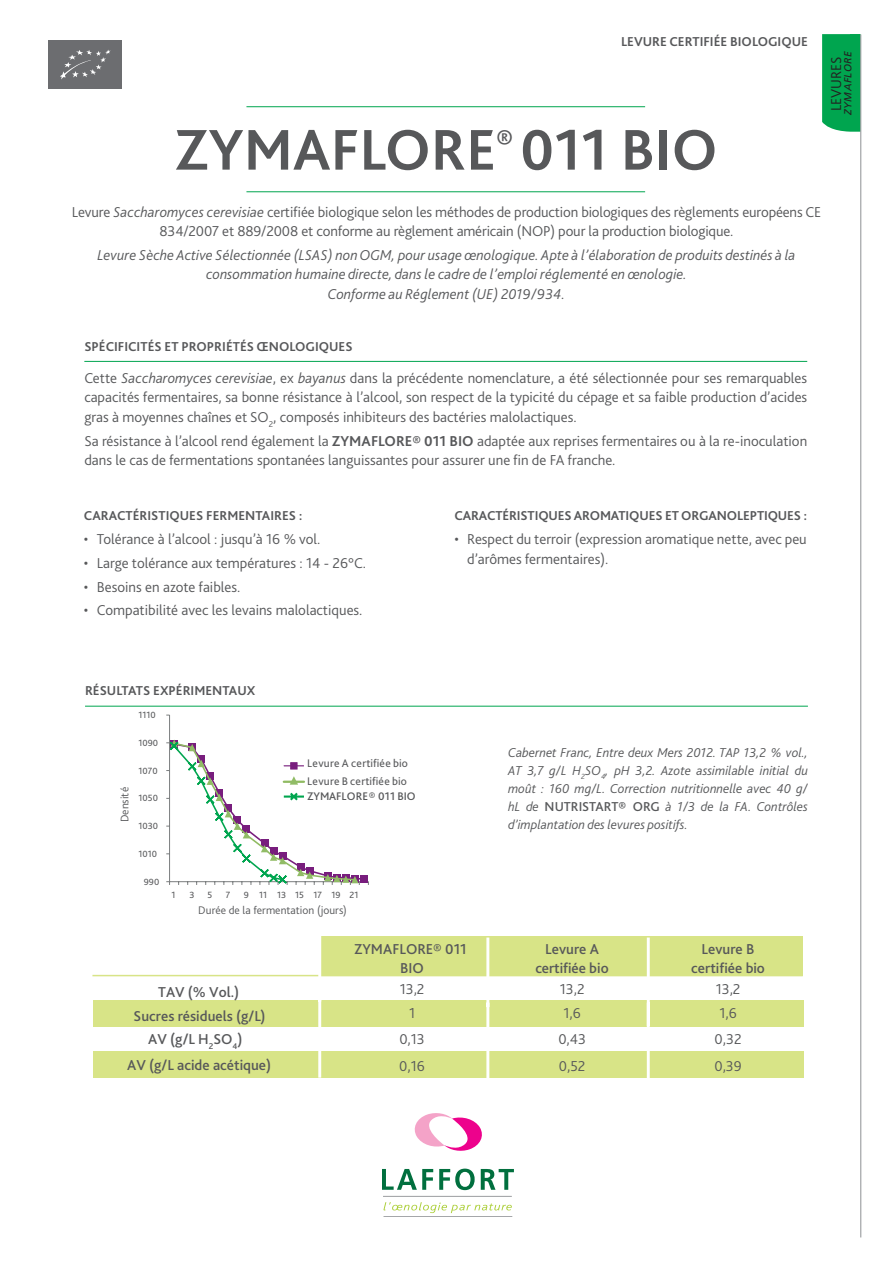
<style>
.page{position:relative;width:893px;height:1263px;background:#fff}
.page>*{position:absolute;margin:0;border:0;box-sizing:border-box;transform-origin:0 0}
.t1{font:700 60px "Bliss 2";color:#57585a}
.Texte{font:300 15px/19.5px "Bliss 2";color:#57585a}
.Texte-2{font:italic 300 15px/19.5px "Bliss 2";color:#57585a;text-align:center}
.t2{font:500 15px/18.9px "Bliss 2";color:#57585a;text-align:center}
.Titres_sous-chapitre{font:300 15px "Bliss 2";color:#231f20}
.Texte-3{font:italic 300 13.5px/18px "Bliss 2";color:#57585a;text-align:justify}
.Texte-4{font:700 13.5px "Bliss 2";letter-spacing:-.01em;color:#57585a}
.Titres_chapitres{font:700 13.5px "Bliss 2";color:#57585a}
.Titres_sous-chapitre-2{font:700 13.5px "Bliss 2";color:#57585a}
.t3{font:11.55px/17.4px "Bliss 2";letter-spacing:.035em;color:#57585a}
.t4{font:300 11.55px "Bliss 2";color:#57585a}
.t5{font:500 11.55px "Bliss 2";letter-spacing:.005em;color:#57585a}
.t6{font:italic 10.2px "Frutiger";letter-spacing:.05em;color:#231f20}
.t7{font:9.45px "Bliss 2";color:#57585a}
.s1{font-style:italic}
.s2{font-weight:700}
.s3{font-weight:500;font-style:normal}
.s4{font-weight:700;font-style:normal}
</style>
<div class="page">
<div style="left:822px;top:34px;width:38px;height:98px;background:#00a54f"></div>
<hr style="left:246px;top:106px;width:399px;height:1px;background:#00a54f">
<hr style="left:246px;top:191px;width:399px;height:1px;background:#00a54f">
<hr style="left:84px;top:361px;width:723px;height:1px;background:#00a54f">
<hr style="left:860px;top:34px;width:1px;height:1203px;background:#939598">
<svg style="left:414px;top:1113px;width:68px;height:38px"></svg>
<svg style="left:382px;top:1169px;width:51px;height:21px"></svg>
<svg style="left:439px;top:1168px;width:36px;height:22px"></svg>
<svg style="left:481px;top:1169px;width:33px;height:21px"></svg>
<svg style="left:384px;top:1202px;width:128px;height:11px"></svg>
<hr style="left:383px;top:1196px;width:129px;height:1px;background:#9b9da0">
<hr style="left:383px;top:1216px;width:129px;height:1px;background:#9b9da0">
<hr style="left:85px;top:706px;width:723px;height:1px;background:#00a54f">
<hr style="left:169px;top:715px;width:1px;height:167px;background:#7b7e7f">
<svg style="left:166px;top:739px;width:203px;height:146px"></svg>
<hr style="left:92px;top:975px;width:711px;height:1px;background:#d8e487">
<div style="left:93px;top:1000px;width:710px;height:26px;background:#d8e487"></div>
<div style="left:93px;top:1051px;width:710px;height:26px;background:#d8e487"></div>
<div style="left:320px;top:936px;width:483px;height:40px;background:#d8e487"></div>
<div style="left:318px;top:935px;width:3px;height:42px;border:2px solid #fff"></div>
<div style="left:318px;top:998px;width:3px;height:32px;border:2px solid #fff"></div>
<div style="left:318px;top:1027px;width:3px;height:51px;border:2px solid #fff"></div>
<div style="left:486px;top:937px;width:3px;height:40px;border:2px solid #fff"></div>
<div style="left:486px;top:978px;width:3px;height:29px;border:2px solid #fff"></div>
<div style="left:486px;top:1003px;width:3px;height:29px;border:2px solid #fff"></div>
<div style="left:486px;top:1027px;width:3px;height:52px;border:2px solid #fff"></div>
<div style="left:647px;top:937px;width:3px;height:40px;border:2px solid #fff"></div>
<div style="left:647px;top:978px;width:3px;height:63px;border:2px solid #fff"></div>
<div style="left:647px;top:1003px;width:3px;height:23px;border:2px solid #fff"></div>
<div style="left:647px;top:1027px;width:3px;height:52px;border:2px solid #fff"></div>
<div style="left:48px;top:40px;width:73px;height:49px;background:#6c6d70"></div>
<svg style="left:60px;top:50px;width:51px;height:29px"></svg>
<p class="Titres_sous-chapitre-2" style="left:621px;top:33px;width:188px">LEVURE CERTIFIÉE BIOLOGIQUE</p>
<p class="t1" style="left:174px;top:112px;width:545px">ZYMAFLORE<sup>®</sup> 011 BIO</p>
<p class="t6" style="left:842px;top:115px;width:66px;rotate:-90deg">ZYMAFLORE</p>
<p class="Titres_sous-chapitre" style="left:827px;top:111px;width:56px;rotate:-90deg">LEVURES</p>
<p class="Texte" style="left:72px;top:201px;width:751px;text-align:center">Levure <span class="s1">Saccharomyces cerevisiae</span> certifiée biologique selon les méthodes de production biologiques des règlements européens CE<br>834/2007 et 889/2008 et conforme au règlement américain (NOP) pour la production biologique.</p>
<p class="Texte-2" style="left:97px;top:245px;width:700px">Levure Sèche Active Sélectionnée (LSAS) non OGM, pour usage œnologique. Apte à l’élaboration de produits destinés à la consommation humaine directe, dans le cadre de l’emploi réglementé en œnologie.<br>Conforme au Réglement (UE) 2019/934.</p>
<p class="Titres_chapitres" style="left:84px;top:338px;width:270px">SPÉCIFICITÉS ET PROPRIÉTÉS ŒNOLOGIQUES</p>
<p class="Texte" style="left:84px;top:368px;width:724px;text-align:justify">Cette <span class="s1">Saccharomyces cerevisiae</span>, ex <span class="s1">bayanus</span> dans la précédente nomenclature, a été sélectionnée pour ses remarquables capacités fermentaires, sa bonne résistance à l’alcool, son respect de la typicité du cépage et sa faible production d’acides gras à moyennes chaînes et SO<sub>2</sub>, composés inhibiteurs des bactéries malolactiques.</p>
<p class="Texte" style="left:84px;top:430px;width:724px">Sa résistance à l’alcool rend également la <span class="s2">ZYMAFLORE® 011 BIO</span> adaptée aux reprises fermentaires ou à la re-inoculation dans le cas de fermentations spontanées languissantes pour assurer une fin de FA franche.</p>
<p class="Texte-4" style="left:84px;top:507px;width:220px">CARACTÉRISTIQUES FERMENTAIRES :</p>
<p class="Texte" style="left:84px;top:529px;width:238px">• Tolérance à l’alcool : jusqu’à 16 % vol.</p>
<p class="Texte" style="left:84px;top:553px;width:284px">• Large tolérance aux températures : 14 - 26°C.</p>
<p class="Texte" style="left:84px;top:576px;width:158px">• Besoins en azote faibles.</p>
<p class="Texte" style="left:84px;top:600px;width:280px">• Compatibilité avec les levains malolactiques.</p>
<p class="Texte-4" style="left:454px;top:507px;width:354px">CARACTÉRISTIQUES AROMATIQUES ET ORGANOLEPTIQUES :</p>
<p class="Texte" style="left:467px;top:529px;width:341px;text-indent:-13px">• Respect du terroir (expression aromatique nette, avec peu d’arômes fermentaires).</p>
<p class="Titres_chapitres" style="left:85px;top:682px;width:172px">RÉSULTATS EXPÉRIMENTAUX</p>
<p class="t4" style="left:118px;top:822px;width:37px;rotate:-90deg">Densité</p>
<p class="t7" style="left:139px;top:709px;width:19px">1110</p>
<p class="t7" style="left:139px;top:737px;width:21px">1090</p>
<p class="t7" style="left:139px;top:764px;width:21px">1070</p>
<p class="t7" style="left:139px;top:792px;width:21px">1050</p>
<p class="t7" style="left:139px;top:820px;width:21px">1030</p>
<p class="t7" style="left:139px;top:848px;width:20px">1010</p>
<p class="t7" style="left:144px;top:875px;width:17px">990</p>
<p class="t3" style="left:307px;top:754px;width:102px">Levure A certifiée bio<br>Levure B certifiée bio</p>
<p class="t5" style="left:307px;top:789px;width:110px">ZYMAFLORE® 011 BIO</p>
<p class="t7" style="left:171px;top:889px;width:5px">1</p>
<p class="t7" style="left:190px;top:889px;width:7px">3</p>
<p class="t7" style="left:208px;top:889px;width:6px">5</p>
<p class="t7" style="left:226px;top:889px;width:6px">7</p>
<p class="t7" style="left:244px;top:889px;width:116px">9 11 13 15 17 19 21</p>
<p class="t4" style="left:198px;top:903px;width:150px">Durée de la fermentation (jours)</p>
<p class="Texte-3" style="left:508px;top:743px;width:301px">Cabernet Franc, Entre deux Mers 2012. TAP 13,2 % vol., AT 3,7 g/L H<sub>2</sub>SO<sub>4</sub>, pH 3,2. Azote assimilable initial du moût : 160 mg/L. Correction nutritionnelle avec 40 g/ hL de <span class="s3">NUTRISTART</span><span class="s4">®</span> <span class="s3">ORG</span> à 1/3 de la FA. Contrôles d’implantation des levures positifs.</p>
<p class="t2" style="left:354px;top:939px;width:114px">ZYMAFLORE® 011<br>BIO</p>
<p class="t2" style="left:535px;top:939px;width:75px">Levure A certifiée bio</p>
<p class="t2" style="left:691px;top:939px;width:75px">Levure B certifiée bio</p>
<p class="t2" style="left:158px;top:982px;width:83px">TAV (% Vol.)</p>
<p class="Texte" style="left:400px;top:978px;width:26px">13,2</p>
<p class="Texte" style="left:560px;top:978px;width:26px">13,2</p>
<p class="Texte" style="left:716px;top:978px;width:26px">13,2</p>
<p class="t2" style="left:134px;top:1006px;width:133px">Sucres résiduels (g/L)</p>
<p class="Texte" style="left:409px;top:1003px;width:8px">1</p>
<p class="Texte" style="left:563px;top:1003px;width:19px">1,6</p>
<p class="Texte" style="left:719px;top:1003px;width:19px">1,6</p>
<p class="t2" style="left:148px;top:1029px;width:96px">AV (g/L H<sub>2</sub>SO<sub>4</sub>)</p>
<p class="Texte" style="left:399px;top:1029px;width:27px">0,13</p>
<p class="Texte" style="left:558px;top:1029px;width:29px">0,43</p>
<p class="Texte" style="left:715px;top:1029px;width:28px">0,32</p>
<p class="t2" style="left:127px;top:1055px;width:145px">AV (g/L acide acétique)</p>
<p class="Texte" style="left:399px;top:1055px;width:27px">0,16</p>
<p class="Texte" style="left:559px;top:1055px;width:28px">0,52</p>
<p class="Texte" style="left:714px;top:1055px;width:29px">0,39</p>
</div>
